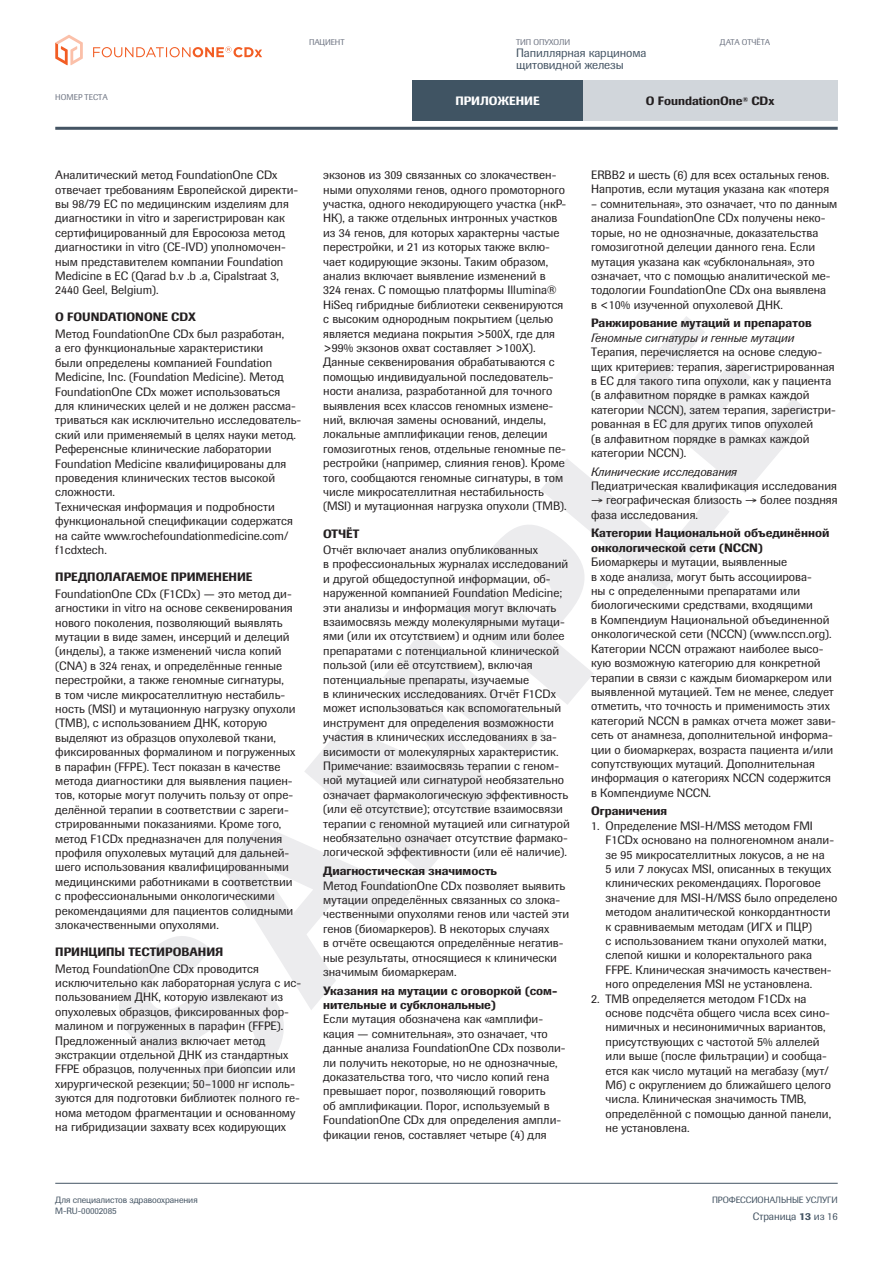
<style>
.page{position:relative;width:893px;height:1263px;background:#fff}
.page>*{position:absolute;margin:0;border:0;box-sizing:border-box;transform-origin:0 0}
.t1{font:12px/14.4px "Imago Pro";color:#231f20}
.t2{font:500 12px/14.4px "Imago Pro";color:#231f20}
.t3{font:italic 12px "Imago Pro";color:#231f20}
.t4{font:12px/12px "Imago Pro";letter-spacing:-.01em;color:#445463}
.t5{font:500 12px "Imago Pro";color:#fff}
.t6{font:10.5px "Imago Pro";letter-spacing:-.01em;color:#445463}
.t7{font:9px/10.8px "Imago Pro";letter-spacing:-.01em;color:#445463}
.t8{font:8.25px "Imago Pro";letter-spacing:-.01em;color:#707684}
.s1{font-weight:500}
</style>
<div class="page">
<svg style="left:119px;top:316px;width:693px;height:785px"></svg>
<svg style="left:55px;top:35px;width:28px;height:30px"></svg>
<svg style="left:93px;top:47px;width:169px;height:10px"></svg>
<hr style="left:55px;top:127px;width:783px;height:3px;background:#445463">
<hr style="left:55px;top:1183px;width:783px;height:1px;background:#445463">
<div style="left:583px;top:81px;width:255px;height:40px;background:#d1d6db"></div>
<div style="left:412px;top:81px;width:171px;height:40px;background:#405463"></div>
<p class="t8" style="left:309px;top:37px;width:37px">ПАЦИЕНТ</p>
<p class="t8" style="left:516px;top:37px;width:55px">ТИП ОПУХОЛИ</p>
<p class="t4" style="left:516px;top:47px;width:132px">Папиллярная карцинома щитовидной железы</p>
<p class="t8" style="left:720px;top:37px;width:52px">ДАТА ОТЧЁТА</p>
<p class="t8" style="left:55px;top:92px;width:54px">НОМЕР ТЕСТА</p>
<p class="t2" style="left:646px;top:94px;width:130px">О FoundationOne<sup>®</sup> CDx</p>
<p class="t5" style="left:455px;top:94px;width:86px">ПРИЛОЖЕНИЕ</p>
<p class="t1" style="left:55px;top:168px;width:245px">Аналитический метод FoundationOne CDx отвечает требованиям Европейской директи&shy;вы 98/79 ЕС по медицинским изделиям для диагностики in vitro и зарегистрирован как сертифицированный для Евросоюза метод диагностики in vitro (CE-IVD) уполномочен&shy;ным представителем компании Foundation Medicine в ЕС (Qarad b.v .b .a, Cipalstraat 3, 2440 Geel, Belgium).</p>
<p class="t2" style="left:55px;top:310px;width:142px">О FOUNDATIONONE CDX</p>
<p class="t1" style="left:55px;top:326px;width:248px">Метод FoundationOne CDx был разработан,<br>а его функциональные характеристики<br>были определены компанией Foundation Medicine, Inc. (Foundation Medicine). Метод FoundationOne CDx может использоваться для клинических целей и не должен рассма&shy;триваться как исключительно исследователь&shy;ский или применяемый в целях науки метод.<br>Референсные клинические лаборатории Foundation Medicine квалифицированы для проведения клинических тестов высокой сложности.<br>Техническая информация и подробности функциональной спецификации содержатся на сайте www.rochefoundationmedicine.com/ f1cdxtech.</p>
<p class="t2" style="left:55px;top:570px;width:199px">ПРЕДПОЛАГАЕМОЕ ПРИМЕНЕНИЕ</p>
<p class="t1" style="left:55px;top:586px;width:242px">FoundationOne CDx (F1CDx) — это метод ди&shy;агностики in vitro на основе секвенирования нового поколения, позволяющий выявлять мутации в виде замен, инсерций и делеций (инделы), а также изменений числа копий (CNA) в 324 генах, и определённые генные перестройки, а также геномные сигнатуры,<br>в том числе микросателлитную нестабиль&shy;ность (MSI) и мутационную нагрузку опухоли (TMB), с использованием ДНК, которую выделяют из образцов опухолевой ткани, фиксированных формалином и погруженных в парафин (FFPE). Тест показан в качестве метода диагностики для выявления пациен&shy;тов, которые могут получить пользу от опре&shy;делённой терапии в соответствии с зареги&shy;стрированными показаниями. Кроме того, метод F1CDx предназначен для получения профиля опухолевых мутаций для дальней&shy;шего использования квалифицированными медицинскими работниками в соответствии с профессиональными онкологическими рекомендациями для пациентов солидными злокачественными опухолями.</p>
<p class="t2" style="left:55px;top:944px;width:170px">ПРИНЦИПЫ ТЕСТИРОВАНИЯ</p>
<p class="t1" style="left:55px;top:961px;width:247px">Метод FoundationOne CDx проводится исключительно как лабораторная услуга с ис&shy;пользованием ДНК, которую извлекают из опухолевых образцов, фиксированных фор&shy;малином и погруженных в парафин (FFPE).<br>Предложенный анализ включает метод экстракции отдельной ДНК из стандартных FFPE образцов, полученных при биопсии или хирургической резекции; 50–1000 нг исполь&shy;зуются для подготовки библиотек полного ге&shy;нома методом фрагментации и основанному на гибридизации захвату всех кодирующих</p>
<p class="t1" style="left:323px;top:168px;width:245px">экзонов из 309 связанных со злокачествен&shy;ными опухолями генов, одного промоторного участка, одного некодирующего участка (нкР-НК), а также отдельных интронных участков из 34 генов, для которых характерны частые перестройки, и 21 из которых также вклю&shy;чает кодирующие экзоны. Таким образом, анализ включает выявление изменений в<br>324 генах. С помощью платформы Illumina® HiSeq гибридные библиотеки секвенируются с высоким однородным покрытием (целью является медиана покрытия &gt;500X, где для &gt;99% экзонов охват составляет &gt;100X).<br>Данные секвенирования обрабатываются с помощью индивидуальной последователь&shy;ности анализа, разработанной для точного выявления всех классов геномных измене&shy;ний, включая замены оснований, инделы, локальные амплификации генов, делеции гомозиготных генов, отдельные геномные пе&shy;рестройки (например, слияния генов). Кроме того, сообщаются геномные сигнатуры, в том числе микросателлитная нестабильность (MSI) и мутационная нагрузка опухоли (TMB).</p>
<p class="t2" style="left:323px;top:526px;width:38px">ОТЧЁТ</p>
<p class="t1" style="left:323px;top:542px;width:248px">Отчёт включает анализ опубликованных<br>в профессиональных журналах исследований и другой общедоступной информации, об&shy;наруженной компанией Foundation Medicine; эти анализы и информация могут включать взаимосвязь между молекулярными мутаци&shy;ями (или их отсутствием) и одним или более препаратами с потенциальной клинической пользой (или её отсутствием), включая потенциальные препараты, изучаемые<br>в клинических исследованиях. Отчёт F1CDx может использоваться как вспомогательный инструмент для определения возможности участия в клинических исследованиях в за&shy;висимости от молекулярных характеристик.<br>Примечание: взаимосвязь терапии с геном&shy;ной мутацией или сигнатурой необязательно означает фармакологическую эффективность (или её отсутствие); отсутствие взаимосвязи терапии с геномной мутацией или сигнатурой необязательно означает отсутствие фармако&shy;логической эффективности (или её наличие).</p>
<p class="t2" style="left:323px;top:863px;width:175px">Диагностическая значимость</p>
<p class="t1" style="left:323px;top:878px;width:248px">Метод FoundationOne CDx позволяет выявить мутации определённых связанных со злока&shy;чественными опухолями генов или частей эти генов (биомаркеров). В некоторых случаях<br>в отчёте освещаются определённые негатив&shy;ные результаты, относящиеся к клинически значимым биомаркерам.</p>
<p class="t2" style="left:323px;top:983px;width:236px">Указания на мутации с оговоркой (сом&shy;нительные и субклональные)</p>
<p class="t1" style="left:323px;top:1012px;width:244px">Если мутация обозначена как «амплифи&shy;кация — сомнительная», это означает, что данные анализа FoundationOne CDx позволи&shy;ли получить некоторые, но не однозначные, доказательства того, что число копий гена превышает порог, позволяющий говорить<br>об амплификации. Порог, используемый в FoundationOne CDx для определения ампли&shy;фикации генов, составляет четыре (4) для</p>
<p class="t1" style="left:591px;top:168px;width:240px">ERBB2 и шесть (6) для всех остальных генов.<br>Напротив, если мутация указана как «потеря</p>
<p class="t1" style="left:591px;top:196px;width:248px">– сомнительная», это означает, что по данным анализа FoundationOne CDx получены неко&shy;торые, но не однозначные, доказательства гомозиготной делеции данного гена. Если мутация указана как «субклональная», это означает, что с помощью аналитической ме&shy;тодологии FoundationOne CDx она выявлена<br>в &lt;10% изученной опухолевой ДНК.</p>
<p class="t2" style="left:591px;top:316px;width:222px">Ранжирование мутаций и препаратов</p>
<p class="t3" style="left:591px;top:330px;width:205px">Геномные сигнатуры и генные мутации</p>
<p class="t1" style="left:591px;top:345px;width:246px">Терапия, перечисляется на основе следую&shy;щих критериев: терапия, зарегистрированная в ЕС для такого типа опухоли, как у пациента (в алфавитном порядке в рамках каждой категории NCCN), затем терапия, зарегистри&shy;рованная в ЕС для других типов опухолей<br>(в алфавитном порядке в рамках каждой категории NCCN).</p>
<p class="t3" style="left:591px;top:464px;width:148px">Клинические исследования</p>
<p class="t1" style="left:591px;top:478px;width:248px">Педиатрическая квалификация исследования</p>
<p class="t1" style="left:591px;top:493px;width:248px">→ географическая близость → более поздняя фаза исследования.</p>
<p class="t2" style="left:591px;top:526px;width:240px">Категории Национальной объединённой онкологической сети (NCCN)</p>
<p class="t1" style="left:591px;top:555px;width:246px">Биомаркеры и мутации, выявленные<br>в ходе анализа, могут быть ассоциирова-<br>ны с определенными препаратами или биологическими средствами, входящими<br>в Компендиум Национальной объединенной онкологической сети (NCCN) (www.nccn.org).<br>Категории NCCN отражают наиболее высо&shy;кую возможную категорию для конкретной терапии в связи с каждым биомаркером или выявленной мутацией. Тем не менее, следует отметить, что точность и применимость этих категорий NCCN в рамках отчета может зави&shy;сеть от анамнеза, дополнительной информа&shy;ции о биомаркерах, возраста пациента и/или сопутствующих мутаций. Дополнительная информация о категориях NCCN содержится в Компендиуме NCCN.</p>
<p class="t2" style="left:591px;top:804px;width:78px">Ограничения</p>
<p class="t1" style="left:606px;top:818px;width:233px;text-indent:-14px">1. Определение MSI-H/MSS методом FMI F1CDx основано на полногеномном анали&shy;зе 95 микросателлитных локусов, а не на<br>5 или 7 локусах MSI, описанных в текущих клинических рекомендациях. Пороговое значение для MSI-H/MSS было определено методом аналитической конкордантности к сравниваемым методам (ИГХ и ПЦР)<br>с использованием ткани опухолей матки, слепой кишки и колоректального рака FFPE. Клиническая значимость качествен&shy;ного определения MSI не установлена.</p>
<p class="t1" style="left:606px;top:991px;width:227px;text-indent:-14px">2. TMB определяется методом F1CDx на основе подсчёта общего числа всех сино&shy;нимичных и несинонимичных вариантов, присутствующих с частотой 5% аллелей или выше (после фильтрации) и сообща&shy;ется как число мутаций на мегабазу (мут/ Мб) с округлением до ближайшего целого числа. Клиническая значимость TMB, определённой с помощью данной панели, не установлена.</p>
<p class="t7" style="left:55px;top:1194px;width:144px">Для специалистов здравоохранения<br>M-RU-00002085</p>
<p class="t7" style="left:712px;top:1194px;width:127px">ПРОФЕССИОНАЛЬНЫЕ УСЛУГИ</p>
<p class="t6" style="left:753px;top:1209px;width:87px">Страница <span class="s1">13</span> из 16</p>
</div>
